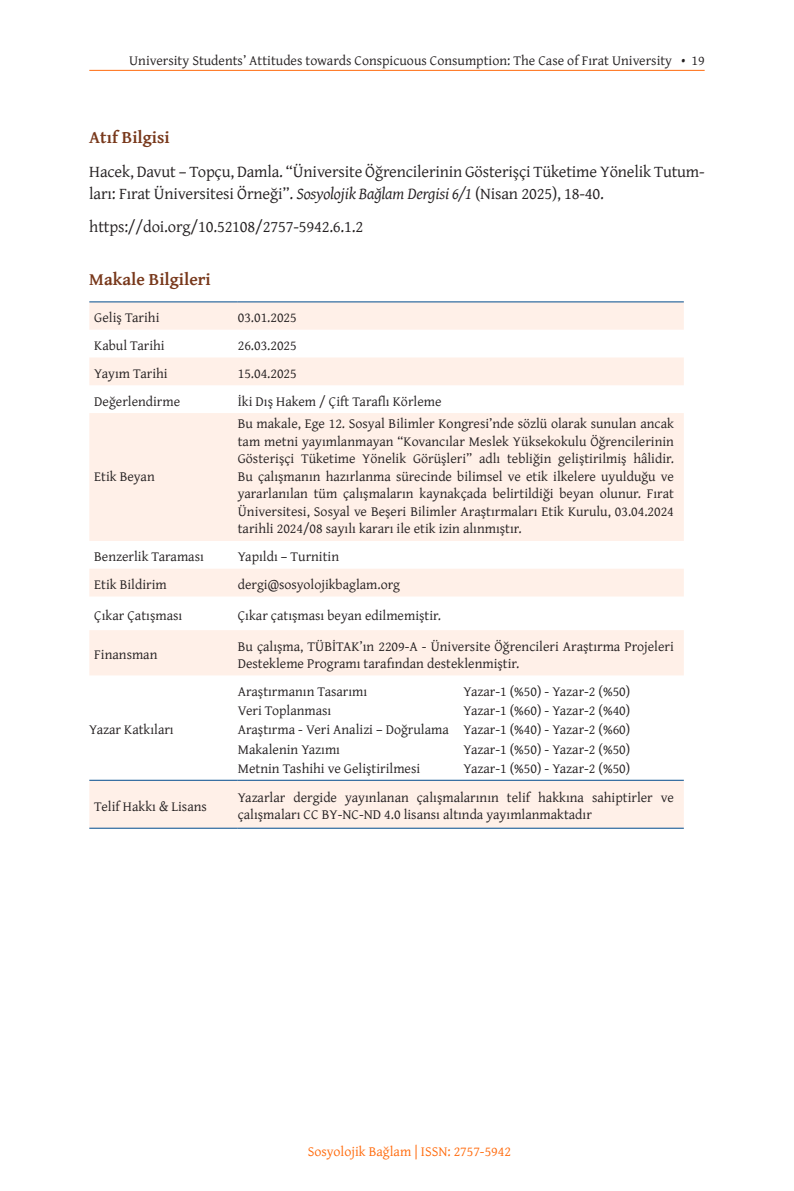
<style>
.page{position:relative;width:794px;height:1191px;background:#fff}
.page>*{position:absolute;margin:0;border:0;box-sizing:border-box;transform-origin:0 0}
.Öz_BASLIK{font:700 17.5px "Gentium Plus";color:#78381b}
.Heading_1_wrd_5{font:700 17.5px "Gentium Plus";color:#78381b}
.Anahtar-kelimeler-keywords_wrd_5{font:16.62px/22.8px "Gentium Plus";letter-spacing:-.01em;color:#231f20}
.Makale-tablo{font:14px/17.5px "Gentium Plus";color:#231f20}
.t1{font:14px "Gentium Plus";color:#ff6b0d}
.Makale-tablo_wrd_5{font:14px "Gentium Plus";color:#231f20}
.s1{font-style:italic}
</style>
<div class="page">
<hr style="left:89px;top:70px;width:615px;height:1px;background:#ff6b0d">
<svg style="left:89px;top:302px;width:595px;height:525px;fill:#fff0e8"></svg>
<hr style="left:89px;top:301px;width:149px;height:1px;background:#004b8d">
<hr style="left:238px;top:301px;width:446px;height:1px;background:#004b8d">
<hr style="left:89px;top:780px;width:149px;height:1px;background:#004b8d">
<hr style="left:238px;top:780px;width:446px;height:1px;background:#004b8d">
<hr style="left:89px;top:827px;width:149px;height:1px;background:#004b8d">
<hr style="left:238px;top:827px;width:446px;height:1px;background:#004b8d">
<p class="Makale-tablo" style="left:129px;top:50px;width:577px">University Students’ Attitudes towards Conspicuous Consumption: The Case of Fırat University • 19</p>
<p class="Heading_1_wrd_5" style="left:89px;top:121px;width:82px">Atıf Bilgisi</p>
<p class="Anahtar-kelimeler-keywords_wrd_5" style="left:89px;top:158px;width:617px">Hacek, Davut – Topçu, Damla. “Üniversite Öğrencilerinin Gösterişçi Tüketime Yönelik Tutum&shy;ları: Fırat Üniversitesi Örneği”. <span class="s1">Sosyolojik Bağlam Dergisi 6/1</span> (Nisan 2025), 18-40.</p>
<p class="Anahtar-kelimeler-keywords_wrd_5" style="left:89px;top:214px;width:275px">https://doi.org/10.52108/2757-5942.6.1.2</p>
<p class="Öz_BASLIK" style="left:89px;top:262px;width:123px">Makale Bilgileri</p>
<p class="Makale-tablo" style="left:94px;top:308px;width:67px">Geliş Tarihi</p>
<p class="Makale-tablo" style="left:238px;top:308px;width:60px">03.01.2025</p>
<p class="Makale-tablo" style="left:94px;top:336px;width:72px">Kabul Tarihi</p>
<p class="Makale-tablo" style="left:238px;top:336px;width:60px">26.03.2025</p>
<p class="Makale-tablo" style="left:94px;top:363px;width:75px">Yayım Tarihi</p>
<p class="Makale-tablo" style="left:238px;top:363px;width:60px">15.04.2025</p>
<p class="Makale-tablo" style="left:94px;top:391px;width:87px">Değerlendirme</p>
<p class="Makale-tablo" style="left:238px;top:391px;width:205px">İki Dış Hakem / Çift Taraflı Körleme</p>
<p class="Makale-tablo" style="left:94px;top:466px;width:62px">Etik Beyan</p>
<p class="Makale-tablo" style="left:238px;top:414px;width:437px;text-align:justify">Bu makale, Ege 12. Sosyal Bilimler Kongresi’nde sözlü olarak sunulan ancak tam metni yayımlanmayan “Kovancılar Meslek Yüksekokulu Öğrencilerinin Gösterişçi Tüketime Yönelik Görüşleri” adlı tebliğin geliştirilmiş hâlidir.<br>Bu çalışmanın hazırlanma sürecinde bilimsel ve etik ilkelere uyulduğu ve yararlanılan tüm çalışmaların kaynakçada belirtildiği beyan olunur. Fırat Üniversitesi, Sosyal ve Beşeri Bilimler Araştırmaları Etik Kurulu, 03.04.2024 tarihli 2024/08 sayılı kararı ile etik izin alınmıştır.</p>
<p class="Makale-tablo" style="left:94px;top:547px;width:111px">Benzerlik Taraması</p>
<p class="Makale-tablo" style="left:238px;top:547px;width:103px">Yapıldı – Turnitin</p>
<p class="Makale-tablo" style="left:94px;top:574px;width:74px">Etik Bildirim</p>
<p class="Makale-tablo" style="left:238px;top:574px;width:164px">dergi@sosyolojikbaglam.org</p>
<p class="Makale-tablo" style="left:94px;top:605px;width:89px">Çıkar Çatışması</p>
<p class="Makale-tablo" style="left:238px;top:605px;width:205px">Çıkar çatışması beyan edilmemiştir.</p>
<p class="Makale-tablo" style="left:94px;top:645px;width:65px">Finansman</p>
<p class="Makale-tablo" style="left:238px;top:636px;width:437px">Bu çalışma, TÜBİTAK’ın 2209-A - Üniversite Öğrencileri Araştırma Projeleri<br>Destekleme Programı tarafından desteklenmiştir.</p>
<p class="Makale-tablo_wrd_5" style="left:89px;top:716px;width:86px">Yazar Katkıları</p>
<p class="Makale-tablo" style="left:238px;top:681px;width:131px">Araştırmanın Tasarımı</p>
<p class="Makale-tablo" style="left:463px;top:681px;width:168px">Yazar-1 (%50) - Yazar-2 (%50)</p>
<p class="Makale-tablo" style="left:238px;top:700px;width:95px">Veri Toplanması</p>
<p class="Makale-tablo" style="left:463px;top:700px;width:168px">Yazar-1 (%60) - Yazar-2 (%40)</p>
<p class="Makale-tablo" style="left:238px;top:719px;width:394px;line-height:19.2px">Araştırma - Veri Analizi – Doğrulama Yazar-1 (%40) - Yazar-2 (%60)<br>Makalenin Yazımı</p>
<p class="Makale-tablo" style="left:463px;top:739px;width:168px">Yazar-1 (%50) - Yazar-2 (%50)</p>
<p class="Makale-tablo" style="left:238px;top:758px;width:184px">Metnin Tashihi ve Geliştirilmesi</p>
<p class="Makale-tablo" style="left:463px;top:758px;width:168px">Yazar-1 (%50) - Yazar-2 (%50)</p>
<p class="Makale-tablo" style="left:94px;top:796px;width:114px">Telif Hakkı &amp; Lisans</p>
<p class="Makale-tablo" style="left:238px;top:787px;width:437px">Yazarlar dergide yayınlanan çalışmalarının telif hakkına sahiptirler ve çalışmaları CC BY-NC-ND 4.0 lisansı altında yayımlanmaktadır</p>
<p class="t1" style="left:308px;top:1138px;width:205px">Sosyolojik Bağlam | ISSN: 2757-5942</p>
</div>
